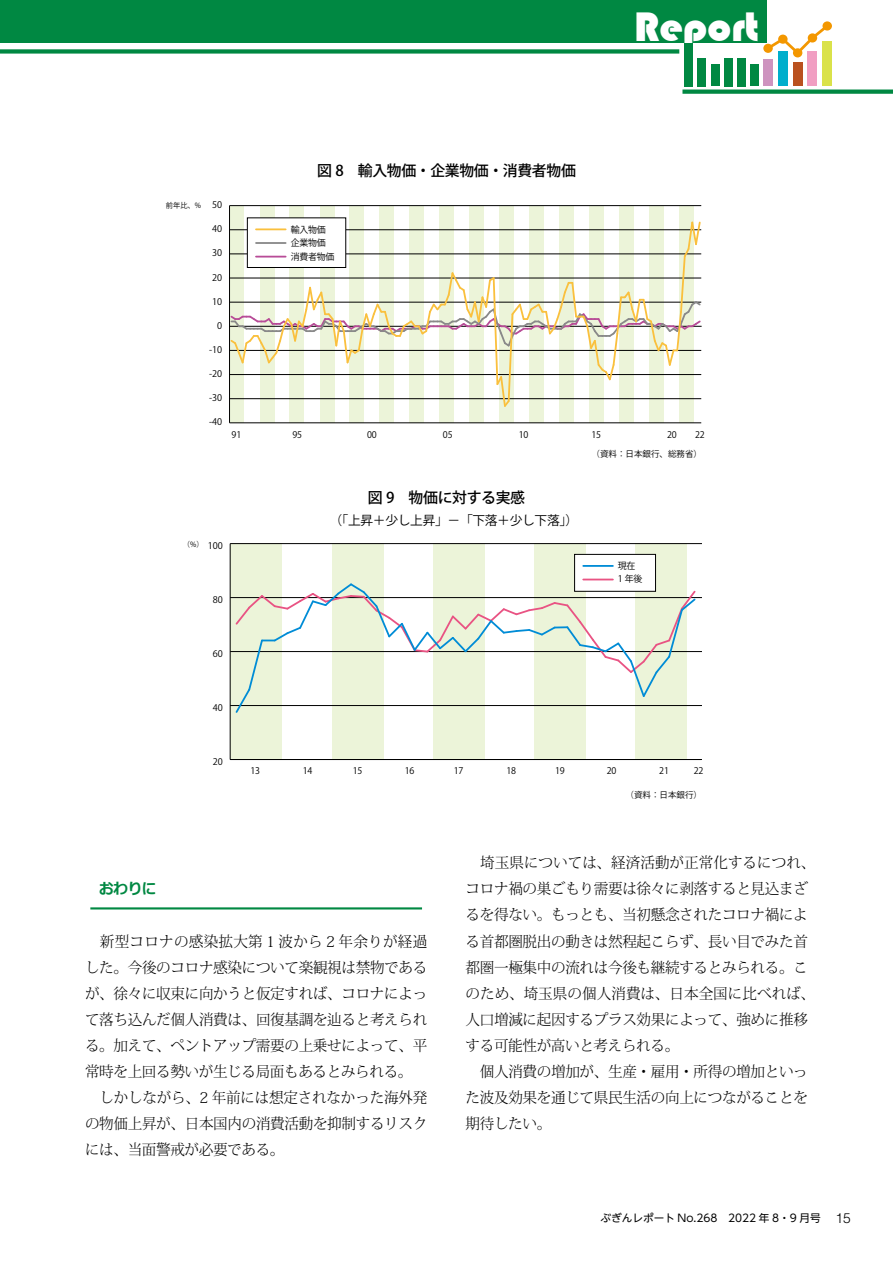
<style>
.page{position:relative;width:893px;height:1263px;background:#fff}
.page>*{position:absolute;margin:0;border:0;box-sizing:border-box;transform-origin:0 0}
.t1{font:42.45px "Bauhaus 93";color:#fff}
.t2{font:300 14.85px/26.1px "Koz Min Pr 6 N";letter-spacing:-.025em;color:#000}
.t3{font:500 14.85px "Koz Go Pr 6 N";letter-spacing:-.025em;color:#000}
.t4{font:700 14.85px "Meiryo";color:#008842}
.t5{font:12.75px "Koz Go Pr 6 N";letter-spacing:-.025em;color:#000}
.t6{font:10.65px "UD Shin Go NT Pro";color:#000}
.t7{font:9.15px/13px "Koz Go Pr 6 N";letter-spacing:-.025em;color:#000}
.t8{font:8.55px "Koz Go Pr 6 N";color:#000}
.t9{font:7.35px "Koz Go Pr 6 N";color:#000}
.s1{font-family:"Helvetica LT Std";font-weight:300;font-size:13.8px}
</style>
<div class="page">
<div style="left:0;top:0;width:766px;height:43px;background:#008842"></div>
<div style="left:822px;top:41px;width:10px;height:45px;background:#dae24a"></div>
<div style="left:808px;top:52px;width:9px;height:34px;background:#f19ec2"></div>
<div style="left:793px;top:63px;width:9px;height:23px;background:#ba511f"></div>
<div style="left:778px;top:52px;width:10px;height:34px;background:#00aecc"></div>
<div style="left:763px;top:60px;width:10px;height:26px;background:#ce93bf"></div>
<svg style="left:763px;top:21px;width:69px;height:36px"></svg>
<div style="left:685px;top:43px;width:8px;height:43px;background:#008842"></div>
<div style="left:698px;top:58px;width:8px;height:28px;background:#008842"></div>
<div style="left:711px;top:65px;width:8px;height:21px;background:#008842"></div>
<div style="left:724px;top:58px;width:8px;height:28px;background:#008842"></div>
<div style="left:737px;top:58px;width:8px;height:28px;background:#008842"></div>
<div style="left:750px;top:65px;width:9px;height:21px;background:#008842"></div>
<div style="left:0;top:49px;width:679px;height:5px;background:#008842"></div>
<svg style="left:682px;top:90px;width:211px;height:4px"></svg>
<div style="left:230px;top:206px;width:14px;height:217px;background:#ecf4d9"></div>
<div style="left:231px;top:543px;width:51px;height:217px;background:#ecf4d9"></div>
<div style="left:332px;top:543px;width:51px;height:217px;background:#ecf4d9"></div>
<div style="left:433px;top:543px;width:51px;height:217px;background:#ecf4d9"></div>
<div style="left:535px;top:543px;width:51px;height:217px;background:#ecf4d9"></div>
<div style="left:636px;top:543px;width:51px;height:217px;background:#ecf4d9"></div>
<div style="left:260px;top:206px;width:14px;height:217px;background:#ecf4d9"></div>
<div style="left:290px;top:206px;width:14px;height:217px;background:#ecf4d9"></div>
<div style="left:320px;top:206px;width:14px;height:217px;background:#ecf4d9"></div>
<div style="left:350px;top:206px;width:14px;height:217px;background:#ecf4d9"></div>
<div style="left:380px;top:206px;width:14px;height:217px;background:#ecf4d9"></div>
<div style="left:409px;top:206px;width:15px;height:217px;background:#ecf4d9"></div>
<div style="left:440px;top:206px;width:14px;height:217px;background:#ecf4d9"></div>
<div style="left:470px;top:206px;width:14px;height:217px;background:#ecf4d9"></div>
<div style="left:499px;top:206px;width:15px;height:217px;background:#ecf4d9"></div>
<div style="left:530px;top:206px;width:14px;height:217px;background:#ecf4d9"></div>
<div style="left:559px;top:206px;width:15px;height:217px;background:#ecf4d9"></div>
<div style="left:589px;top:206px;width:15px;height:217px;background:#ecf4d9"></div>
<div style="left:619px;top:206px;width:15px;height:217px;background:#ecf4d9"></div>
<div style="left:649px;top:206px;width:15px;height:217px;background:#ecf4d9"></div>
<div style="left:679px;top:206px;width:15px;height:217px;background:#ecf4d9"></div>
<hr style="left:230px;top:544px;width:1px;height:215px;background:#000">
<hr style="left:230px;top:759px;width:472px;height:1px;background:#000">
<hr style="left:230px;top:705px;width:472px;height:1px;background:#000">
<hr style="left:230px;top:651px;width:472px;height:1px;background:#000">
<hr style="left:230px;top:597px;width:472px;height:1px;background:#000">
<hr style="left:230px;top:543px;width:472px;height:1px;background:#000">
<svg style="left:234px;top:582px;width:463px;height:132px"></svg>
<hr style="left:229px;top:206px;width:1px;height:217px;background:#000">
<hr style="left:230px;top:423px;width:471px;height:1px;background:#000">
<hr style="left:230px;top:205px;width:471px;height:1px;background:#000">
<svg style="left:230px;top:220px;width:472px;height:188px"></svg>
<div style="left:247px;top:218px;width:99px;height:49px;background:#fff"></div>
<div style="left:247px;top:218px;width:99px;height:50px;border:1px solid #000"></div>
<hr style="left:256px;top:242px;width:30px;height:2px;background:#898989">
<hr style="left:256px;top:228px;width:30px;height:2px;background:#fac03d">
<hr style="left:256px;top:256px;width:30px;height:2px;background:#b84c97">
<div style="left:575px;top:554px;width:80px;height:37px;background:#fff"></div>
<div style="left:574px;top:554px;width:82px;height:37px;border:1px solid #000"></div>
<hr style="left:583px;top:579px;width:30px;height:1px;background:#e95383">
<hr style="left:583px;top:565px;width:30px;height:2px;background:#008cd6">
<hr style="left:90px;top:907px;width:332px;height:2px;background:#008842">
<h1 class="t1" style="left:634px;top:3px;width:127px">Report</h1>
<p class="t9" style="left:166px;top:201px;width:37px">前年比、%</p>
<p class="t7" style="left:212px;top:198px;width:12px">50</p>
<p class="t7" style="left:212px;top:223px;width:12px">40</p>
<p class="t7" style="left:212px;top:247px;width:12px">30</p>
<p class="t7" style="left:212px;top:271px;width:12px">20</p>
<p class="t7" style="left:212px;top:295px;width:12px">10</p>
<p class="t7" style="left:217px;top:319px;width:7px">0</p>
<p class="t7" style="left:209px;top:343px;width:15px">-10</p>
<p class="t7" style="left:209px;top:367px;width:15px">-20</p>
<p class="t7" style="left:209px;top:391px;width:15px">-30</p>
<p class="t7" style="left:209px;top:416px;width:15px">-40</p>
<p class="t3" style="left:317px;top:163px;width:260px">図 8　輸入物価・企業物価・消費者物価</p>
<p class="t7" style="left:291px;top:223px;width:37px">輸入物価企業物価</p>
<p class="t7" style="left:291px;top:250px;width:45px">消費者物価</p>
<p class="t7" style="left:232px;top:428px;width:11px">91</p>
<p class="t7" style="left:293px;top:428px;width:11px">95</p>
<p class="t7" style="left:367px;top:428px;width:11px">00</p>
<p class="t7" style="left:443px;top:428px;width:11px">05</p>
<p class="t7" style="left:519px;top:428px;width:11px">10</p>
<p class="t7" style="left:591px;top:428px;width:11px">15</p>
<p class="t7" style="left:667px;top:428px;width:11px">20</p>
<p class="t7" style="left:695px;top:428px;width:11px">22</p>
<p class="t8" style="left:591px;top:449px;width:112px">（資料：日本銀行、総務省）</p>
<p class="t9" style="left:183px;top:540px;width:22px">（%）</p>
<p class="t7" style="left:208px;top:539px;width:17px">100</p>
<p class="t7" style="left:213px;top:593px;width:12px">80</p>
<p class="t3" style="left:368px;top:489px;width:159px">図 9　物価に対する実感</p>
<p class="t5" style="left:330px;top:513px;width:250px">（「上昇＋少し上昇」－「下落＋少し下落」）</p>
<p class="t7" style="left:618px;top:559px;width:26px">現在<br>1 年後</p>
<p class="t7" style="left:213px;top:647px;width:12px">60</p>
<p class="t7" style="left:213px;top:701px;width:12px">40</p>
<p class="t7" style="left:213px;top:755px;width:12px">20</p>
<p class="t7" style="left:250px;top:764px;width:11px">13</p>
<p class="t7" style="left:303px;top:764px;width:11px">14</p>
<p class="t7" style="left:353px;top:764px;width:11px">15</p>
<p class="t7" style="left:405px;top:764px;width:11px">16</p>
<p class="t7" style="left:454px;top:764px;width:11px">17</p>
<p class="t7" style="left:506px;top:764px;width:11px">18</p>
<p class="t7" style="left:555px;top:764px;width:11px">19</p>
<p class="t7" style="left:607px;top:764px;width:11px">20</p>
<p class="t7" style="left:659px;top:764px;width:11px">21</p>
<p class="t7" style="left:694px;top:764px;width:11px">22</p>
<p class="t8" style="left:625px;top:790px;width:78px">（資料：日本銀行）</p>
<p class="t4" style="left:85px;top:878px;width:73px">　おわりに</p>
<p class="t2" style="left:85px;top:928px;width:344px">　新型コロナの感染拡大第 1 波から 2 年余りが経過した。今後のコロナ感染について楽観視は禁物であるが、徐々に収束に向かうと仮定すれば、コロナによって落ち込んだ個人消費は、回復基調を辿ると考えられる。加えて、ペントアップ需要の上乗せによって、平常時を上回る勢いが生じる局面もあるとみられる。　しかしながら、2 年前には想定されなかった海外発の物価上昇が、日本国内の消費活動を抑制するリスクには、当面警戒が必要である。</p>
<p class="t2" style="left:466px;top:850px;width:351px">　埼玉県については、経済活動が正常化するにつれ、コロナ禍の巣ごもり需要は徐々に剥落すると見込まざるを得ない。もっとも、当初懸念されたコロナ禍による首都圏脱出の動きは然程起こらず、長い目でみた首都圏一極集中の流れは今後も継続するとみられる。このため、埼玉県の個人消費は、日本全国に比べれば、人口増減に起因するプラス効果によって、強めに推移する可能性が高いと考えられる。<br>　個人消費の増加が、生産・雇用・所得の増加といった波及効果を通じて県民生活の向上につながることを期待したい。</p>
<p class="t6" style="left:600px;top:1210px;width:252px">ぶぎんレポート No.268　2022 年 8・9 月号 <span class="s1">15</span></p>
</div>
